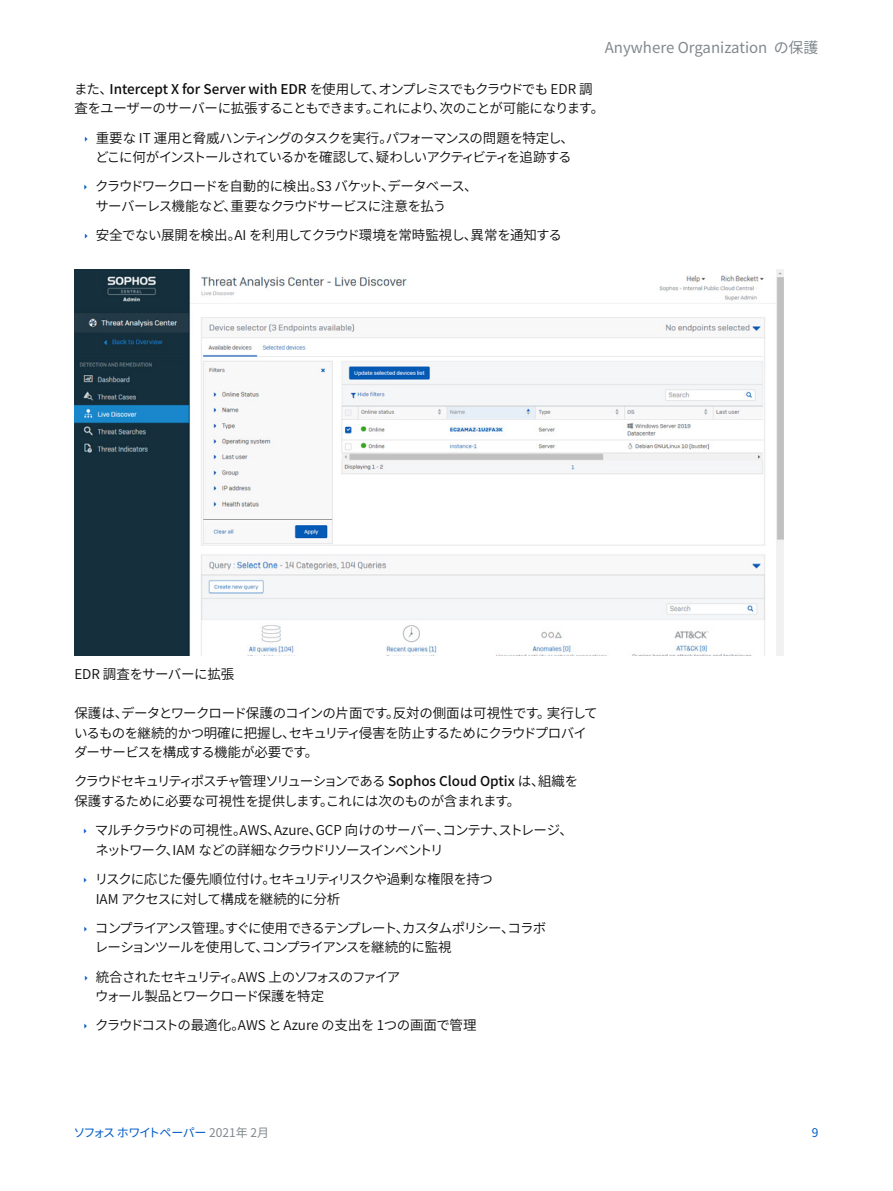
<style>
.page{position:relative;width:893px;height:1191px;background:#fff}
.page>*{position:absolute;margin:0;border:0;box-sizing:border-box;transform-origin:0 0}
.t1{font:15px "Noto Sans CJ Kjp";color:#81898e}
.Body_Copy{font:600 13.5px/19.5px "Noto Sans CJ Kjp";letter-spacing:-.06em;color:#0d0d0e}
.Body_Copy-2{font:600 13.5px/19.5px "Noto Sans CJ Kjp";letter-spacing:-.08em;color:#0d0d0e}
.Body_Copy-3{font:600 13.5px/19.5px "Noto Sans CJ Kjp";letter-spacing:-.03em;color:#0d0d0e}
.Body_Copy-4{font:600 13.5px "Noto Sans CJ Kjp";letter-spacing:-.02em;color:#0d0d0e}
.Body_Copy-5{font:600 13.5px "Noto Sans CJ Kjp";letter-spacing:-.04em;color:#0d0d0e}
.t2{font:12px "Noto Sans CJ Kjp";letter-spacing:-.05em;color:#005cc7}
.t3{font:12px "Noto Sans CJ Kjp";color:#005bc8}
.s1{font-weight:500}
.s2{color:#81898e}
</style>
<div class="page">
<img style="left:74px;top:269px;width:709px;height:386px">
<p class="t1" style="left:605px;top:39px;width:215px">Anywhere Organization の保護</p>
<p class="Body_Copy-2" style="left:74px;top:80px;width:532px">また、<span class="s1">Intercept X for Server with EDR</span> を使用して、オンプレミスでもクラウドでも EDR 調査をユーザーのサーバーに拡張することもできます。これにより、次のことが可能になります。</p>
<p class="Body_Copy" style="left:96px;top:128px;width:480px">重要な IT 運用と脅威ハンティングのタスクを実行。パフォーマンスの問題を特定し、どこに何がインストールされているかを確認して、疑わしいアクティビティを追跡する</p>
<p class="Body_Copy" style="left:95px;top:177px;width:384px">クラウドワークロードを自動的に検出。S3 バケット、データベース、サーバーレス機能など、重要なクラウドサービスに注意を払う</p>
<p class="Body_Copy-5" style="left:96px;top:228px;width:468px">安全でない展開を検出。AI を利用してクラウド環境を常時監視し、異常を通知する</p>
<p class="Body_Copy-4" style="left:74px;top:666px;width:161px">EDR 調査をサーバーに拡張</p>
<p class="Body_Copy" style="left:74px;top:704px;width:525px">保護は、データとワークロード保護のコインの片面です。反対の側面は可視性です。実行しているものを継続的かつ明確に把握し、セキュリティ侵害を防止するためにクラウドプロバイダーサービスを構成する機能が必要です。</p>
<p class="Body_Copy" style="left:74px;top:772px;width:506px">クラウドセキュリティポスチャ管理ソリューションである <span class="s1">Sophos Cloud Optix</span> は、組織を保護するために必要な可視性を提供します。これには次のものが含まれます。</p>
<p class="Body_Copy" style="left:95px;top:821px;width:479px">マルチクラウドの可視性。AWS、Azure、GCP 向けのサーバー、コンテナ、ストレージ、ネットワーク、IAM などの詳細なクラウドリソースインベントリ</p>
<p class="Body_Copy-3" style="left:95px;top:869px;width:400px">リスクに応じた優先順位付け。セキュリティリスクや過剰な権限を持つ<br>IAM アクセスに対して構成を継続的に分析</p>
<p class="Body_Copy-2" style="left:95px;top:918px;width:453px">コンプライアンス管理。すぐに使用できるテンプレート、カスタムポリシー、コラボレーションツールを使用して、コンプライアンスを継続的に監視</p>
<p class="Body_Copy" style="left:95px;top:967px;width:307px">統合されたセキュリティ。AWS 上のソフォスのファイアウォール製品とワークロード保護を特定</p>
<p class="Body_Copy-4" style="left:95px;top:1017px;width:383px">クラウドコストの最適化。AWS と Azure の支出を 1つの画面で管理</p>
<p class="t2" style="left:74px;top:1125px;width:197px">ソフォス ホワイトペーパー <span class="s2">2021年 2月</span></p>
<p class="t3" style="left:812px;top:1125px;width:8px">9</p>
</div>
